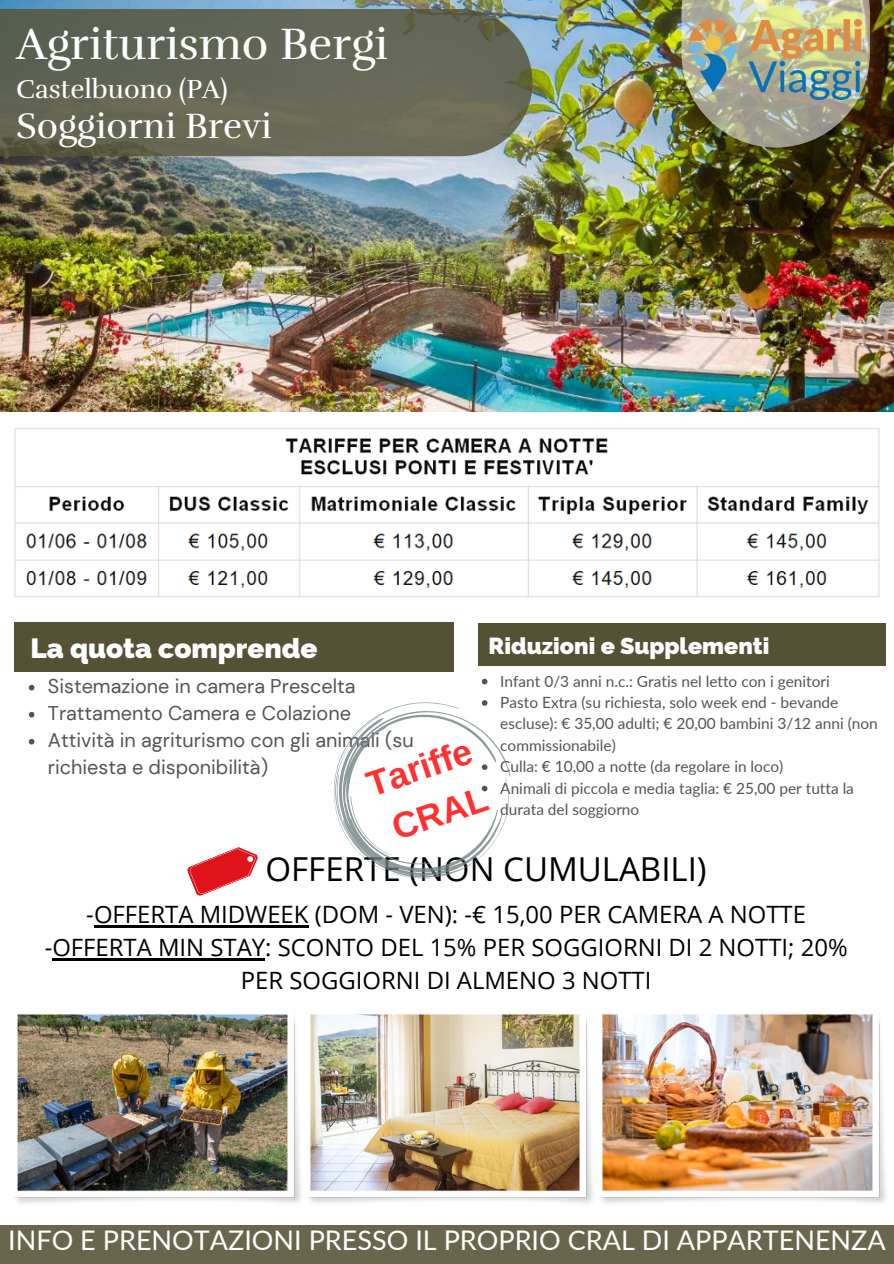
<style>
.page{position:relative;width:894px;height:1264px;background:#fff}
.page>*{position:absolute;margin:0;border:0;box-sizing:border-box;transform-origin:0 0}
.t1{font:45.15px "Rufina";color:#fff}
.t2{font:36.15px "Rufina";color:#fff}
.t3{font:700 35.55px/49.5px "Arimo";color:#ff3131}
.t4{font:33px "Open Sans";color:#000}
.t5{font:800 27.9px "Raleway";color:#fff}
.t6{font:27px "Lato";color:#fff}
.t7{font:26.55px "Rufina";color:#fff}
.t8{font:23.85px/32.7px "Open Sans";color:#000;text-align:center}
.t9{font:800 23.25px "Raleway";color:#fff}
.t10{font:19.8px/27px "DM Sans";color:#545454}
.t11{font:15.45px/21.3px "Lato";color:#545454}
</style>
<div class="page">
<img style="left:0;top:0;width:893px;height:411px">
<img style="left:681px;top:0;width:188px;height:147px">
<svg style="left:0;top:9px;width:532px;height:147px;background:#646755"></svg>
<div style="left:14px;top:622px;width:440px;height:50px;background:#555135"></div>
<div style="left:477px;top:622px;width:408px;height:43px;background:#555135"></div>
<div style="left:0;top:1224px;width:893px;height:39px;background:#69664d"></div>
<img style="left:14px;top:1014px;width:872px;height:190px">
<img style="left:17px;top:1014px;width:271px;height:177px">
<img style="left:602px;top:1014px;width:270px;height:177px">
<svg style="left:187px;top:847px;width:71px;height:49px"></svg>
<img style="left:689px;top:20px;width:172px;height:79px">
<img style="left:14px;top:428px;width:866px;height:169px">
<svg style="left:481px;top:678px;width:6px;height:6px"></svg>
<svg style="left:29px;top:685px;width:5px;height:5px"></svg>
<svg style="left:29px;top:712px;width:5px;height:5px"></svg>
<svg style="left:29px;top:739px;width:5px;height:5px"></svg>
<hr style="left:94px;top:925px;width:214px;height:2px;background:#000">
<hr style="left:52px;top:958px;width:213px;height:2px;background:#000">
<svg style="left:333px;top:700px;width:178px;height:179px"></svg>
<p class="t1" style="left:16px;top:16px;width:373px">Agriturismo Bergi</p>
<p class="t7" style="left:16px;top:73px;width:213px">Castelbuono (PA)</p>
<h3 class="t2" style="left:16px;top:103px;width:257px">Soggiorni Brevi</h3>
<p class="t5" style="left:30px;top:632px;width:288px">La quota comprende</p>
<h2 class="t9" style="left:488px;top:632px;width:282px">Riduzioni e Supplementi</h2>
<p class="t10" style="left:48px;top:672px;width:309px">Sistemazione in camera Prescelta</p>
<p class="t10" style="left:48px;top:699px;width:304px">Trattamento Camera e Colazione</p>
<p class="t10" style="left:48px;top:726px;width:367px">Attività in agriturismo con gli animali (su richiesta e disponibilità)</p>
<p class="t3" style="left:360px;top:762px;width:110px;rotate:-19deg">Tariffe<br>CRAL</p>
<p class="t11" style="left:500px;top:670px;width:331px">Infant 0/3 anni n.c.: Gratis nel letto con i genitori</p>
<p class="t11" style="left:500px;top:691px;width:379px">Pasto Extra (su richiesta, solo week end - bevande escluse): € 35,00 adulti; € 20,00 bambini 3/12 anni (non commissionabile)</p>
<p class="t11" style="left:500px;top:755px;width:284px">Culla: € 10,00 a notte (da regolare in loco)</p>
<p class="t11" style="left:500px;top:777px;width:355px">Animali di piccola e media taglia: € 25,00 per tutta la durata del soggiorno</p>
<p class="t4" style="left:265px;top:845px;width:442px">OFFERTE (NON CUMULABILI)</p>
<p class="t8" style="left:86px;top:897px;width:721px">-OFFERTA MIDWEEK (DOM - VEN): -€ 15,00 PER CAMERA A NOTTE</p>
<p class="t8" style="left:45px;top:930px;width:804px">-OFFERTA MIN STAY: SCONTO DEL 15% PER SOGGIORNI DI 2 NOTTI; 20%<br>PER SOGGIORNI DI ALMENO 3 NOTTI</p>
<p class="t6" style="left:8px;top:1223px;width:878px">INFO E PRENOTAZIONI PRESSO IL PROPRIO CRAL DI APPARTENENZA</p>
</div>
